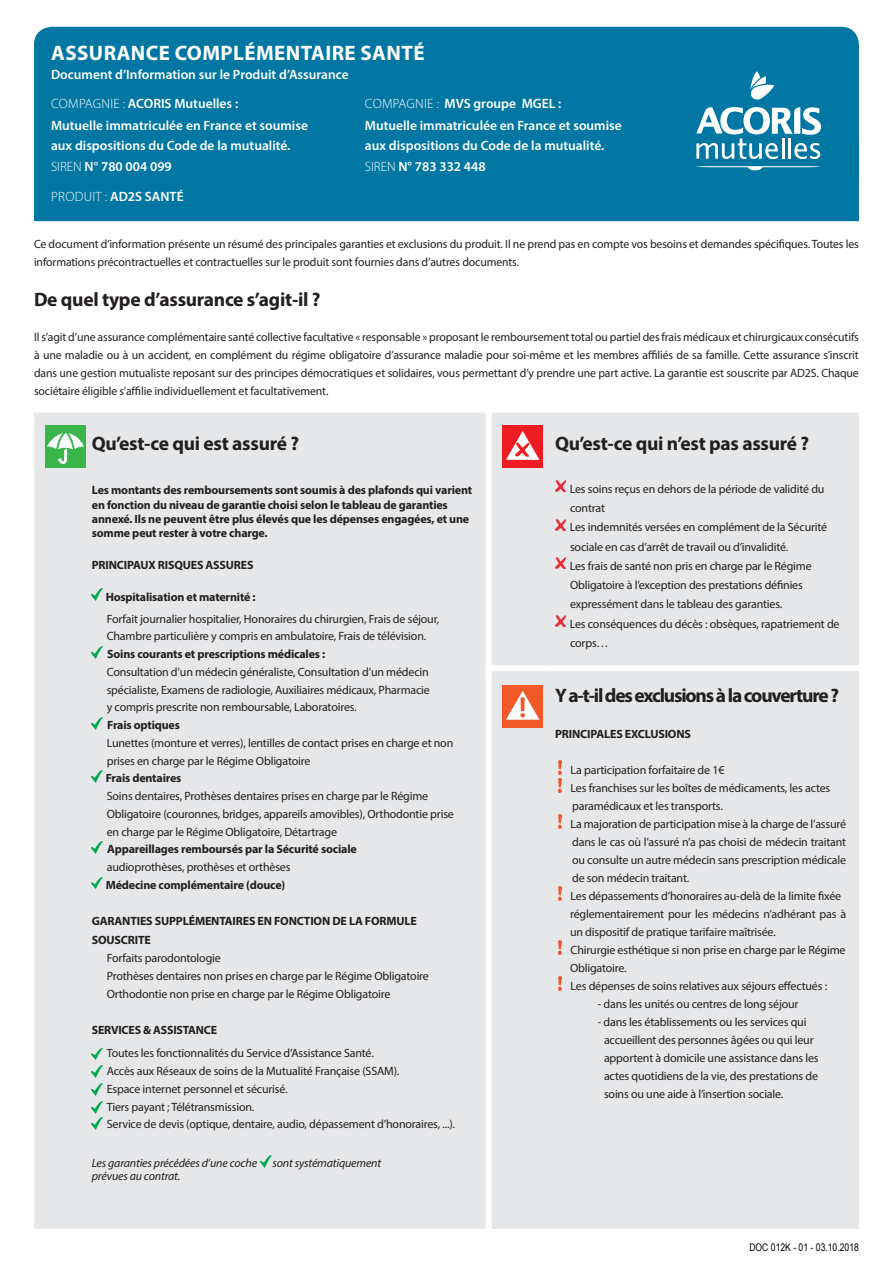
<style>
.page{position:relative;width:893px;height:1263px;background:#fff}
.page>*{position:absolute;margin:0;border:0;box-sizing:border-box;transform-origin:0 0}
.t1{font:700 21px "Myriad Pro";letter-spacing:.02em;color:#fff}
.t2{font:700 19.5px "Myriad Pro";letter-spacing:-.015em;color:#231f20}
.t3{font:700 19.5px "Myriad Pro";letter-spacing:-.06em;color:#231f20}
.t4{font:600 13.5px/21.8px "Myriad Pro";color:#fff}
.t5{font:12px/18px "Myriad Pro";letter-spacing:-.015em;color:#231f20}
.t6{font:700 12px/14.4px "Myriad Pro";letter-spacing:-.015em;color:#231f20}
.t7{font:italic 12px "Myriad Pro";letter-spacing:-.015em;color:#231f20}
.t8{font:10.5px "Arial Narrow";color:#000}
.s1{font-weight:300}
</style>
<div class="page">
<div style="left:34px;top:27px;width:825px;height:194px;background:#0076a3"></div>
<div style="left:34px;top:412px;width:825px;height:817px;background:#e6e7e9"></div>
<div style="left:492px;top:665px;width:59px;height:6px;background:#fff"></div>
<div style="left:551px;top:665px;width:308px;height:6px;background:#fff"></div>
<svg style="left:486px;top:669px;width:6px;height:6px"></svg>
<div style="left:45px;top:425px;width:41px;height:43px;background:#3ab54a"></div>
<svg style="left:47px;top:429px;width:37px;height:35px"></svg>
<svg style="left:92px;top:589px;width:11px;height:12px"></svg>
<svg style="left:92px;top:646px;width:11px;height:12px"></svg>
<svg style="left:92px;top:717px;width:11px;height:12px"></svg>
<svg style="left:92px;top:770px;width:11px;height:12px"></svg>
<svg style="left:92px;top:841px;width:11px;height:12px"></svg>
<svg style="left:92px;top:877px;width:11px;height:12px"></svg>
<svg style="left:261px;top:1155px;width:11px;height:12px"></svg>
<div style="left:502px;top:425px;width:41px;height:43px;background:#ee1d23"></div>
<svg style="left:506px;top:431px;width:33px;height:29px"></svg>
<svg style="left:555px;top:481px;width:11px;height:11px"></svg>
<svg style="left:555px;top:519px;width:11px;height:11px"></svg>
<svg style="left:555px;top:558px;width:11px;height:11px"></svg>
<svg style="left:555px;top:616px;width:11px;height:10px"></svg>
<div style="left:502px;top:685px;width:41px;height:43px;background:#f15929"></div>
<svg style="left:506px;top:691px;width:33px;height:29px"></svg>
<svg style="left:558px;top:761px;width:4px;height:31px"></svg>
<svg style="left:558px;top:815px;width:4px;height:13px"></svg>
<svg style="left:558px;top:887px;width:4px;height:13px"></svg>
<svg style="left:558px;top:941px;width:4px;height:13px"></svg>
<svg style="left:558px;top:977px;width:4px;height:13px"></svg>
<svg style="left:750px;top:71px;width:24px;height:30px"></svg>
<svg style="left:694px;top:166px;width:128px;height:5px"></svg>
<svg style="left:696px;top:107px;width:125px;height:52px"></svg>
<svg style="left:92px;top:1048px;width:10px;height:12px"></svg>
<svg style="left:92px;top:1066px;width:10px;height:29px"></svg>
<svg style="left:92px;top:1101px;width:10px;height:28px"></svg>
<h1 class="t1" style="left:51px;top:39px;width:375px">ASSURANCE COMPLÉMENTAIRE SANTÉ</h1>
<p class="t4" style="left:51px;top:64px;width:299px">Document d’Information sur le Produit d’Assurance</p>
<p class="t4" style="left:51px;top:93px;width:258px"><span class="s1">COMPAGNIE :</span> ACORIS Mutuelles :<br>Mutuelle immatriculée en France et soumise</p>
<p class="t4" style="left:51px;top:135px;width:241px;line-height:20.2px">aux dispositions du Code de la mutualité.<br><span class="s1">SIREN</span> N° 780 004 099</p>
<p class="t4" style="left:365px;top:93px;width:258px"><span class="s1">COMPAGNIE :</span> MVS groupe MGEL :<br>Mutuelle immatriculée en France et soumise</p>
<p class="t4" style="left:365px;top:135px;width:241px;line-height:20.2px">aux dispositions du Code de la mutualité.<br><span class="s1">SIREN</span> N° 783 332 448</p>
<p class="t4" style="left:51px;top:185px;width:134px"><span class="s1">PRODUIT :</span> AD2S SANTÉ</p>
<p class="t5" style="left:34px;top:234px;width:826px">Ce document d’information présente un résumé des principales garanties et exclusions du produit. Il ne prend pas en compte vos besoins et demandes spécifiques. Toutes les informations précontractuelles et contractuelles sur le produit sont fournies dans d’autres documents.</p>
<h2 class="t2" style="left:34px;top:287px;width:288px">De quel type d’assurance s’agit-il ?</h2>
<p class="t5" style="left:34px;top:328px;width:826px;text-align:justify">Il s’agit d’une assurance complémentaire santé collective facultative « responsable » proposant le remboursement total ou partiel des frais médicaux et chirurgicaux consécutifs à une maladie ou à un accident, en complément du régime obligatoire d’assurance maladie pour soi-même et les membres affiliés de sa famille. Cette assurance s’inscrit dans une gestion mutualiste reposant sur des principes démocratiques et solidaires, vous permettant d’y prendre une part active. La garantie est souscrite par AD2S. Chaque sociétaire éligible s’affilie individuellement et facultativement.</p>
<h2 class="t2" style="left:92px;top:431px;width:209px">Qu’est-ce qui est assuré ?</h2>
<p class="t6" style="left:92px;top:483px;width:382px">Les montants des remboursements sont soumis à des plafonds qui varient en fonction du niveau de garantie choisi selon le tableau de garanties annexé. Ils ne peuvent être plus élevés que les dépenses engagées, et une somme peut rester à votre charge.</p>
<p class="t6" style="left:92px;top:558px;width:163px">PRINCIPAUX RISQUES ASSURES</p>
<p class="t6" style="left:106px;top:589px;width:151px">Hospitalisation et maternité :</p>
<p class="t5" style="left:107px;top:609px;width:334px">Forfait journalier hospitalier, Honoraires du chirurgien, Frais de séjour,<br>Chambre particulière y compris en ambulatoire, Frais de télévision.</p>
<p class="t6" style="left:107px;top:646px;width:220px">Soins courants et prescriptions médicales :</p>
<p class="t5" style="left:107px;top:663px;width:325px;text-align:justify">Consultation d’un médecin généraliste, Consultation d’un médecin spécialiste, Examens de radiologie, Auxiliaires médicaux, Pharmacie y compris prescrite non remboursable, Laboratoires.</p>
<p class="t6" style="left:107px;top:717px;width:74px">Frais optiques</p>
<p class="t5" style="left:107px;top:734px;width:348px">Lunettes (monture et verres), lentilles de contact prises en charge et non prises en charge par le Régime Obligatoire</p>
<p class="t6" style="left:106px;top:771px;width:77px">Frais dentaires</p>
<p class="t5" style="left:107px;top:787px;width:349px">Soins dentaires, Prothèses dentaires prises en charge par le Régime<br>Obligatoire (couronnes, bridges, appareils amovibles), Orthodontie prise en charge par le Régime Obligatoire, Détartrage</p>
<p class="t6" style="left:107px;top:842px;width:251px">Appareillages remboursés par la Sécurité sociale</p>
<p class="t5" style="left:107px;top:858px;width:185px">audioprothèses, prothèses et orthèses</p>
<p class="t6" style="left:106px;top:877px;width:181px">Médecine complémentaire (douce)</p>
<p class="t6" style="left:92px;top:912px;width:326px;line-height:18.6px">GARANTIES SUPPLÉMENTAIRES EN FONCTION DE LA FORMULE<br>SOUSCRITE</p>
<p class="t5" style="left:107px;top:948px;width:324px">Forfaits parodontologie<br>Prothèses dentaires non prises en charge par le Régime Obligatoire<br>Orthodontie non prise en charge par le Régime Obligatoire</p>
<p class="t6" style="left:92px;top:1022px;width:127px">SERVICES &amp; ASSISTANCE</p>
<p class="t5" style="left:107px;top:1044px;width:350px">Toutes les fonctionnalités du Service d’Assistance Santé.<br>Accès aux Réseaux de soins de la Mutualité Française (SSAM).<br>Espace internet personnel et sécurisé.<br>Tiers payant ; Télétransmission.<br>Service de devis (optique, dentaire, audio, dépassement d’honoraires, ...).</p>
<p class="t7" style="left:92px;top:1156px;width:167px">Les garanties précédées d’une coche</p>
<p class="t7" style="left:273px;top:1156px;width:110px">sont systématiquement</p>
<p class="t7" style="left:92px;top:1169px;width:90px">prévues au contrat.</p>
<h2 class="t2" style="left:555px;top:431px;width:255px">Qu’est-ce qui n’est pas assuré ?</h2>
<p class="t5" style="left:570px;top:479px;width:271px;line-height:19.2px">Les soins reçus en dehors de la période de validité du contrat<br>Les indemnités versées en complément de la Sécurité sociale en cas d’arrêt de travail ou d’invalidité.<br>Les frais de santé non pris en charge par le Régime Obligatoire à l’exception des prestations définies expressément dans le tableau des garanties.<br>Les conséquences du décès : obsèques, rapatriement de corps…</p>
<h2 class="t3" style="left:555px;top:683px;width:285px">Y a-t-il des exclusions à la couverture ?</h2>
<p class="t6" style="left:555px;top:726px;width:137px">PRINCIPALES EXCLUSIONS</p>
<p class="t5" style="left:570px;top:761px;width:278px">La participation forfaitaire de 1€<br>Les franchises sur les boîtes de médicaments, les actes paramédicaux et les transports.<br>La majoration de participation mise à la charge de l’assuré dans le cas où l’assuré n’a pas choisi de médecin traitant ou consulte un autre médecin sans prescription médicale de son médecin traitant.<br>Les dépassements d’honoraires au-delà de la limite fixée réglementairement pour les médecins n’adhérant pas à un dispositif de pratique tarifaire maîtrisée.<br>Chirurgie esthétique si non prise en charge par le Régime Obligatoire.<br>Les dépenses de soins relatives aux séjours effectués :</p>
<p class="t5" style="left:598px;top:995px;width:202px">- dans les unités ou centres de long séjour</p>
<p class="t5" style="left:604px;top:1013px;width:216px;text-indent:-6px">- dans les établissements ou les services qui accueillent des personnes âgées ou qui leur apportent à domicile une assistance dans les actes quotidiens de la vie, des prestations de soins ou une aide à l’insertion sociale.</p>
<p class="t8" style="left:749px;top:1240px;width:111px">DOC 012K - 01 - 03.10.2018</p>
</div>
